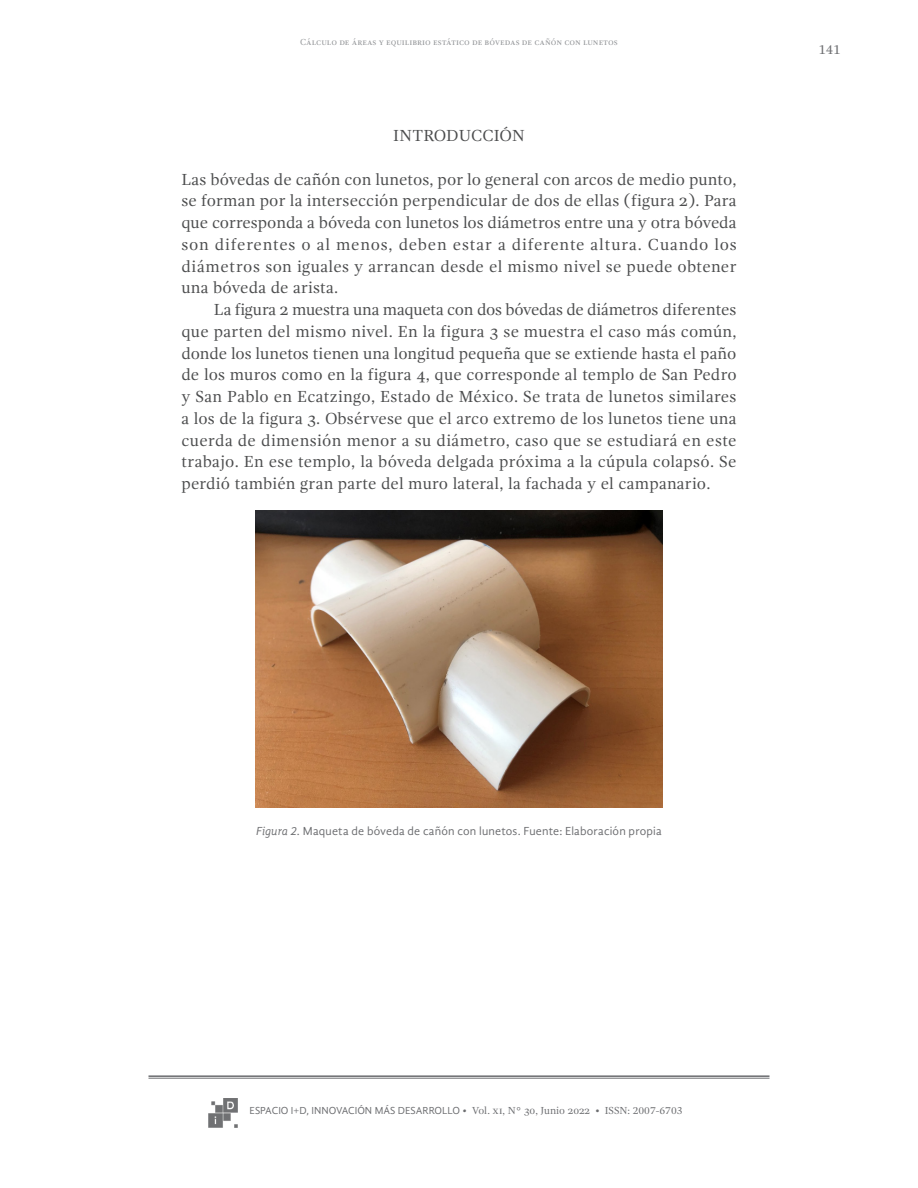
<style>
.page{position:relative;width:918px;height:1188px;background:#fff}
.page>*{position:absolute;margin:0;border:0;box-sizing:border-box;transform-origin:0 0}
.Párrafo_s{font:16.5px/21.8px "Gandhi Serif";letter-spacing:.015em;color:#4b4c4d;text-align:justify}
.Párrafo_p{font:16.5px/21.8px "Gandhi Serif";letter-spacing:.02em;color:#4b4c4d;text-align:justify}
.Título{font:16.5px "Gandhi Serif";color:#4b4c4d}
.t1{font:13.5px "Gandhi Serif";color:#6c6d70}
.pie_de_foto{font:12px "Gandhi Sans";letter-spacing:.015em;color:#6c6d70}
.t2{font:10.5px "Gandhi Serif";color:#6c6d70}
.t3{font:9px "Gandhi Serif";color:#939598}
.s1{font-style:italic}
.s2{font-family:"Gandhi Sans"}
</style>
<div class="page">
<hr style="left:148px;top:1075px;width:622px;height:2px;background:#6c6d70">
<hr style="left:148px;top:1078px;width:622px;height:1px;background:#6c6d70">
<img style="left:208px;top:1098px;width:30px;height:29px">
<img style="left:255px;top:510px;width:408px;height:297px">
<p class="t3" style="left:300px;top:37px;width:319px">Cálculo de áreas y equilibrio estático de bóvedas de cañón con lunetos</p>
<p class="Título" style="left:393px;top:126px;width:133px">INTRODUCCIÓN</p>
<p class="Párrafo_p" style="left:181px;top:168px;width:557px">Las bóvedas de cañón con lunetos, por lo general con arcos de medio punto, se forman por la intersección perpendicular de dos de ellas (figura 2). Para que corresponda a bóveda con lunetos los diámetros entre una y otra bóveda son diferentes o al menos, deben estar a diferente altura. Cuando los diámetros son iguales y arrancan desde el mismo nivel se puede obtener una bóveda de arista.</p>
<p class="Párrafo_s" style="left:181px;top:299px;width:557px;text-indent:32px">La figura 2 muestra una maqueta con dos bóvedas de diámetros diferentes que parten del mismo nivel. En la figura 3 se muestra el caso más común, donde los lunetos tienen una longitud pequeña que se extiende hasta el paño de los muros como en la figura 4, que corresponde al templo de San Pedro y San Pablo en Ecatzingo, Estado de México. Se trata de lunetos similares a los de la figura 3. Obsérvese que el arco extremo de los lunetos tiene una cuerda de dimensión menor a su diámetro, caso que se estudiará en este trabajo. En ese templo, la bóveda delgada próxima a la cúpula colapsó. Se perdió también gran parte del muro lateral, la fachada y el campanario.</p>
<p class="t1" style="left:818px;top:42px;width:24px">141</p>
<p class="pie_de_foto" style="left:256px;top:824px;width:407px"><span class="s1">Figura 2.</span> Maqueta de bóveda de cañón con lunetos. Fuente: Elaboración propia</p>
<p class="t2" style="left:250px;top:1105px;width:435px"><span class="s2">ESPACIO I+D, INNOVACIÓN MÁS DESARROLLO</span> <span class="s1">•</span> Vol. xi, N° 30, Junio 2022 • ISSN: 2007-6703</p>
</div>
